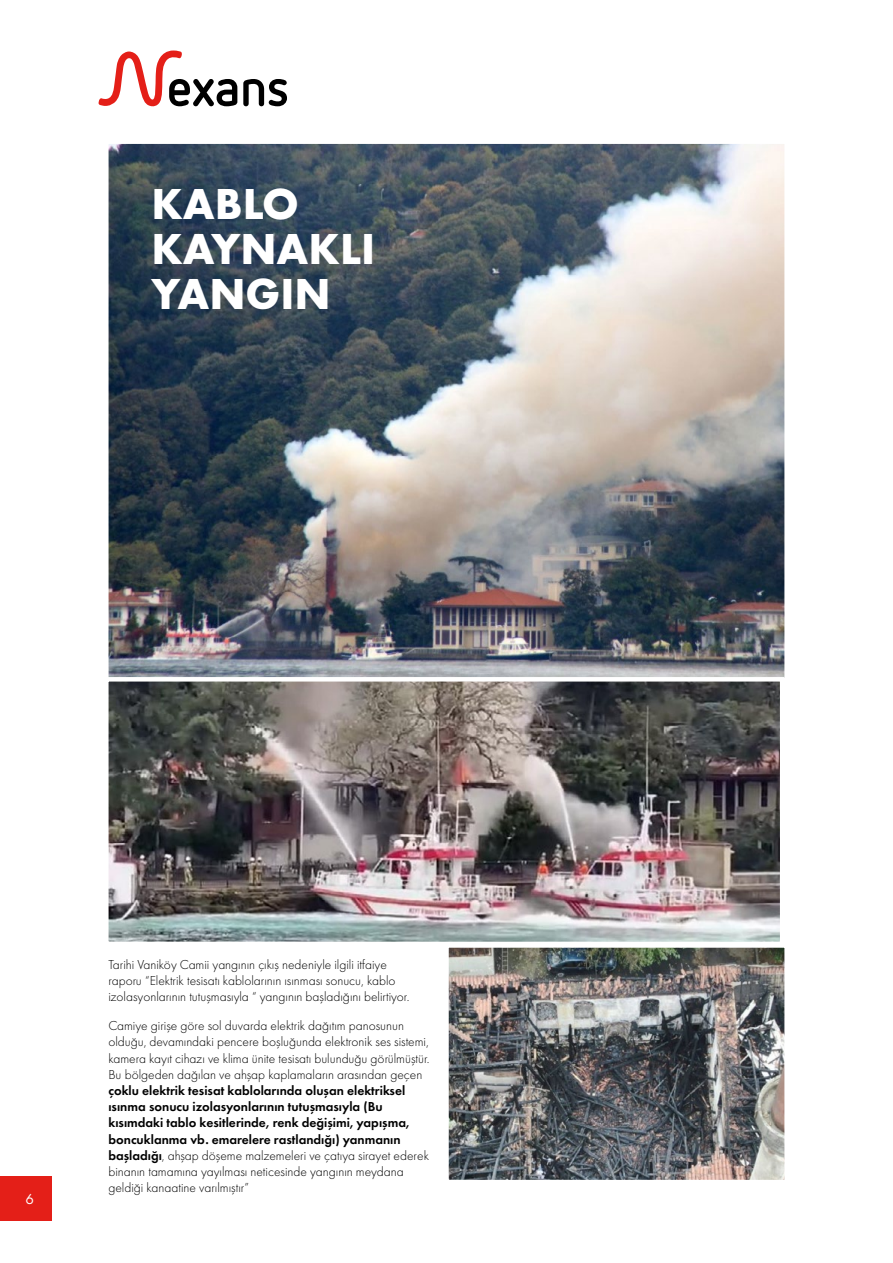
<style>
.page{position:relative;width:893px;height:1263px;background:#fff}
.page>*{position:absolute;margin:0;border:0;box-sizing:border-box;transform-origin:0 0}
.ToC_1{font:700 45px/45px "Futura PT";color:#fff}
.t1{font:15px "Futura PT";color:#fff}
.t2{font:300 13.5px/16.2px "Futura PT";color:#000}
.s1{font-weight:600}
</style>
<div class="page">
<img style="left:109px;top:144px;width:675px;height:533px">
<div style="left:104px;top:139px;width:685px;height:543px;border:4px solid #fff"></div>
<img style="left:109px;top:682px;width:670px;height:259px">
<div style="left:104px;top:677px;width:680px;height:269px;border:4px solid #fff"></div>
<img style="left:449px;top:948px;width:335px;height:231px">
<div style="left:444px;top:943px;width:345px;height:241px;border:4px solid #fff"></div>
<svg style="left:243px;top:79px;width:44px;height:27px"></svg>
<svg style="left:99px;top:51px;width:138px;height:56px"></svg>
<div style="left:0;top:1176px;width:51px;height:44px;background:#e41f18"></div>
<p class="ToC_1" style="left:151px;top:181px;width:225px">KABLO<br>KAYNAKLI<br>YANGIN</p>
<p class="t1" style="left:25px;top:1190px;width:10px">6</p>
<p class="t2" style="left:108px;top:956px;width:303px">Tarihi Vaniköy Camii yangının çıkış nedeniyle ilgili itfaiye raporu “Elektrik tesisatı kablolarının ısınması sonucu, kablo izolasyonlarının tutuşmasıyla “ yangının başladığını belirtiyor.</p>
<p class="t2" style="left:108px;top:1018px;width:323px">Camiye girişe göre sol duvarda elektrik dağıtım panosunun olduğu, devamındaki pencere boşluğunda elektronik ses sistemi, kamera kayıt cihazı ve klima ünite tesisatı bulunduğu görülmüştür.<br>Bu bölgeden dağılan ve ahşap kaplamaların arasından geçen <span class="s1">çoklu elektrik tesisat kablolarında oluşan elektriksel ısınma sonucu izolasyonlarının tutuşmasıyla (Bu kısımdaki tablo kesitlerinde, renk değişimi, yapışma, boncuklanma vb. emarelere rastlandığı) yanmanın başladığı</span>, ahşap döşeme malzemeleri ve çatıya sirayet ederek binanın tamamına yayılması neticesinde yangının meydana geldiği kanaatine varılmıştır”</p>
</div>
